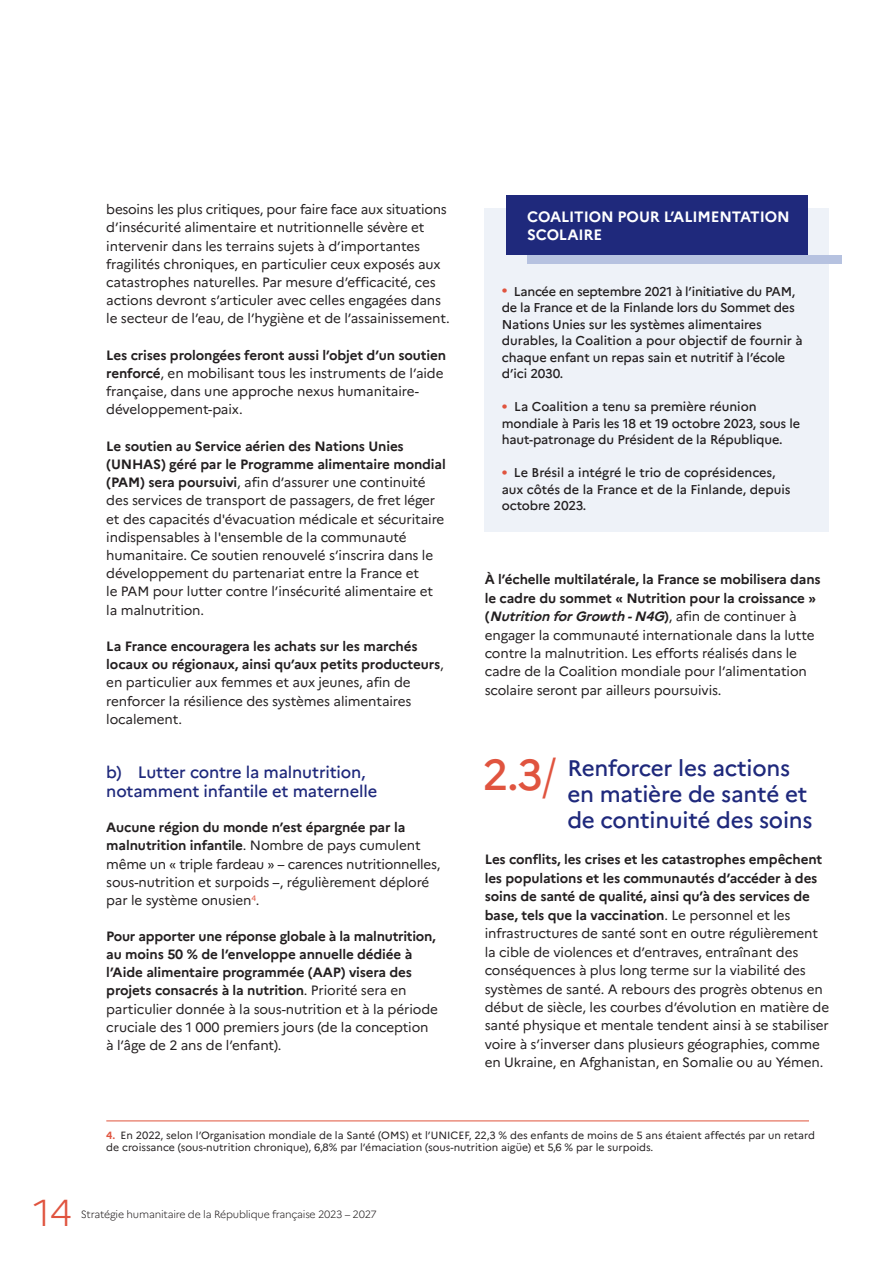
<style>
.page{position:relative;width:893px;height:1263px;background:#fff}
.page>*{position:absolute;margin:0;border:0;box-sizing:border-box;transform-origin:0 0}
.t1{font:300 37.5px "Marianne";color:#e0543f}
.t2{font:500 22.5px/25.7px "Marianne";letter-spacing:-.01em;color:#1f297c}
.t3{font:500 16.5px/18.1px "Marianne";letter-spacing:-.01em;color:#1f297c}
.t4{font:700 15px "Marianne";letter-spacing:-.01em;color:#fff}
.t5{font:13.5px/18.1px "Marianne";letter-spacing:-.01em;color:#231f20}
.t6{font:700 13.5px/18.1px "Marianne";letter-spacing:-.01em;color:#231f20}
.t7{font:500 12.75px/16.5px "Marianne";letter-spacing:-.01em;color:#231f20}
.t8{font:10.5px/12px "Marianne";color:#231f20}
.t9{font:300 10.5px "Marianne";letter-spacing:-.02em;color:#231f20}
.s1{font-weight:700}
.s2{font-weight:400}
.s3{font-weight:700;font-size:13.5px;color:#e0543f}
.s4{font-weight:700;font-style:italic}
.s5{font-size:43.2px;color:#e0543f}
.s6{font-weight:300;font-size:43.2px;color:#e0543f}
.s7{font-weight:700;color:#e0543f}
</style>
<div class="page">
<hr style="left:106px;top:1120px;width:703px;height:1px;background:#e0543c">
<div style="left:485px;top:208px;width:344px;height:323px;background:#eef2f8"></div>
<div style="left:506px;top:196px;width:302px;height:59px;background:#1f297c"></div>
<div style="left:527px;top:255px;width:315px;height:9px;background:#b6c2e0"></div>
<p class="t5" style="left:106px;top:200px;width:345px">besoins les plus critiques, pour faire face aux situations d’insécurité alimentaire et nutritionnelle sévère et intervenir dans les terrains sujets à d’importantes fragilités chroniques, en particulier ceux exposés aux catastrophes naturelles. Par mesure d’efficacité, ces actions devront s’articuler avec celles engagées dans le secteur de l’eau, de l’hygiène et de l’assainissement.</p>
<p class="t5" style="left:106px;top:346px;width:341px"><span class="s1">Les crises prolongées feront aussi l’objet d’un soutien renforcé</span>, en mobilisant tous les instruments de l’aide française, dans une approche nexus humanitaire&shy;développement-paix.</p>
<p class="t6" style="left:106px;top:437px;width:299px">Le soutien au Service aérien des N ations U nies (UNHA</p>
<p class="t5" style="left:106px;top:455px;width:341px;text-indent:47px"><span class="s1">S) géré par le Programme alimentaire mondial (PAM) sera poursuivi</span>, afin d’assurer une continuité des services de transport de passagers, de fret léger et des capacités d'évacuation médicale et sécuritaire indispensables à l'ensemble de la communauté humanitaire. Ce soutien renouvelé s’inscrira dans le développement du partenariat entre la France et<br>le PAM pour lutter contre l’insécurité alimentaire et la malnutrition.</p>
<p class="t5" style="left:106px;top:637px;width:339px"><span class="s1">La France encouragera les achats sur les marchés locaux ou régionaux, ainsi qu’aux petits producteurs</span>, en particulier aux femmes et aux jeunes, afin de renforcer la résilience des systèmes alimentaires localement.</p>
<p class="t3" style="left:106px;top:763px;width:272px">b) Lutter contre la malnutrition, notamment infantile et maternelle</p>
<p class="t5" style="left:106px;top:818px;width:336px"><span class="s1">Aucune région du monde n’est épargnée par la malnutrition infantile</span>. Nombre de pays cumulent même un « triple fardeau » – carences nutritionnelles, sous-nutrition et surpoids –, régulièrement déploré par le système onusien<sup>4</sup>.</p>
<p class="t6" style="left:106px;top:927px;width:333px">Pour apporter une réponse globale à la malnutrition, au moins 50 % de l’enveloppe annuelle dédiée à l’Aide alimentaire programmée (AAP) visera des projets consacrés à la nutrition<span class="s2">. Priorité sera en particulier donnée à la sous-nutrition et à la période cruciale des 1 000 premiers jours (de la conception à l’âge de 2 ans de l’enfant).</span></p>
<p class="t4" style="left:527px;top:207px;width:175px">COALITION POUR L’ALIMENTATI</p>
<p class="t4" style="left:765px;top:207px;width:23px">ON</p>
<p class="t4" style="left:527px;top:225px;width:50px">SCOLAIRE</p>
<p class="t7" style="left:502px;top:283px;width:302px"><span class="s3">•</span> Lancée en septembre 2021 à l’initiative du PAM, de la France et de la Finlande lors du Sommet des Nations Unies sur les systèmes alimentaires durables, la Coalition a pour objectif de fournir à chaque enfant un repas sain et nutritif à l’école d’ici 2030.</p>
<p class="t7" style="left:502px;top:399px;width:300px"><span class="s3">•</span> La Coalition a tenu sa première réunion mondiale à Paris les 18 et 19 octobre 2023, sous le haut-patronage du Président de la République.</p>
<p class="t7" style="left:502px;top:465px;width:290px"><span class="s3">•</span> Le Brésil a intégré le trio de coprésidences, aux côtés de la France et de la Finlande, depuis octobre 2023.</p>
<p class="t5" style="left:485px;top:570px;width:337px"><span class="s1">à l’échelle multilatérale, la France se mobilisera dans le cadre du sommet « N utrition pour la croissance » (</span><span class="s4">Nutrition forGrowth -N4G</span><span class="s1">)</span>, afin de continuer à engager la communauté internationale dans la lutte contre la malnutrition. Les efforts réalisés dans le cadre de la Coalition mondiale pour l’alimentation scolaire seront par ailleurs poursuivis.</p>
<h2 class="t2" style="left:567px;top:755px;width:247px;text-indent:-85px"><span class="s5">2.3</span><span class="s6">/</span> Renforcer les actions en matière de santé et de continuité des soins</h2>
<p class="t5" style="left:485px;top:850px;width:346px"><span class="s1">Les conflits, les crises et les catastrophes empêchent les populations et les communautés d’accéder à des soins de santé de qualité, ainsi qu’à des services de base, tels que la vaccination</span>. Le personnel et les infrastructures de santé sont en outre régulièrement la cible de violences et d’entraves, entraînant des conséquences à plus long terme sur la viabilité des systèmes de santé. A rebours des progrès obtenus en début de siècle, les courbes d’évolution en matière de santé physique et mentale tendent ainsi à se stabiliser voire à s’inverser dans plusieurs géographies, comme en Ukraine, en Afghanistan, en Somalie ou au Yémen.</p>
<p class="t8" style="left:106px;top:1129px;width:710px"><span class="s7">4.</span> E n 2022, selon l’Organisation mondiale de la Santé (OMS) et l’UNI CE F, 22,3 % des enfants de moins de 5 ans étaient affectés par un retard de croissance (sous-nutrition chronique), 6,8% par l’émaciation (sous-nutrition aigüe) et 5,6 % par le surpoids.</p>
<h1 class="t1" style="left:34px;top:1190px;width:40px">14</h1>
<p class="t9" style="left:81px;top:1207px;width:298px">Stratégie humanitaire de la République française 2023 – 2027</p>
</div>
